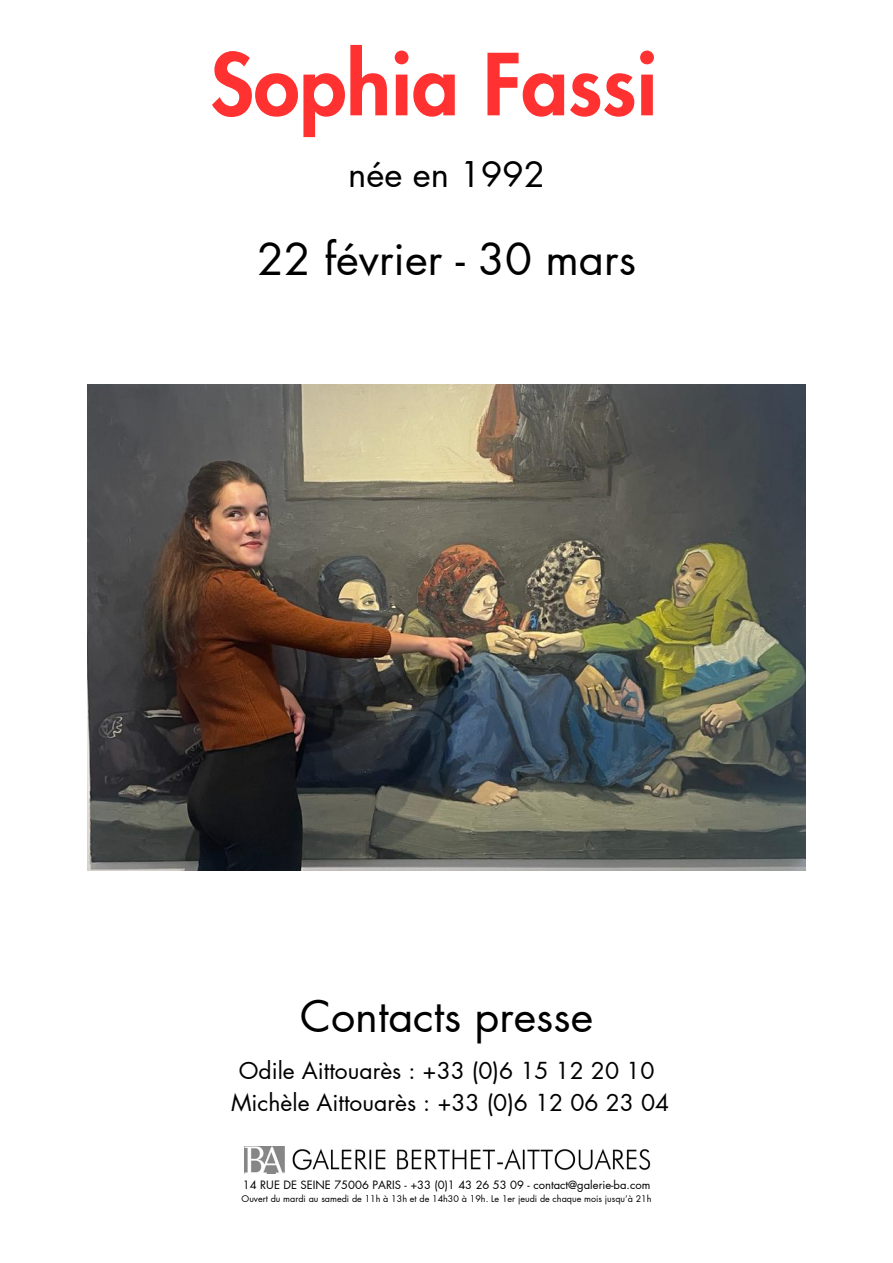
<style>
.page{position:relative;width:893px;height:1263px;background:#fff}
.page>*{position:absolute;margin:0;border:0;box-sizing:border-box;transform-origin:0 0}
.t1{font:800 83.03px "Futura LT Pro";color:#ff3131}
.t2{font:43.58px "Futura LT Pro";color:#000}
.t3{font:43.12px "Futura LT Pro";color:#000}
.t4{font:34.58px "Futura LT Pro";color:#000}
.t5{font:22.88px/31.5px "Futura LT Pro";color:#000;text-align:center}
.t6{font:11.25px "Futura LT Pro";color:#000}
.t7{font:9px "Futura LT Pro";color:#000}
</style>
<div class="page">
<img style="left:87px;top:384px;width:719px;height:486px">
<img style="left:244px;top:1147px;width:407px;height:27px">
<h1 class="t1" style="left:210px;top:47px;width:449px">Sophia Fassi</h1>
<p class="t4" style="left:348px;top:159px;width:198px">née en 1992</p>
<p class="t2" style="left:257px;top:239px;width:380px">22 février - 30 mars</p>
<h2 class="t3" style="left:300px;top:997px;width:294px">Contacts presse</h2>
<h4 class="t5" style="left:231px;top:1056px;width:440px">Odile Aittouarès : +33 (0)6 15 12 20 10<br>Michèle Aittouarès : +33 (0)6 12 06 23 04</h4>
<h3 class="t6" style="left:243px;top:1179px;width:409px">14 RUE DE SEINE 75006 PARIS - +33 (0)1 43 26 53 09 - contact@galerie-ba.com</h3>
<h2 class="t7" style="left:242px;top:1195px;width:411px">Ouvert du mardi au samedi de 11h à 13h et de 14h30 à 19h. Le 1er jeudi de chaque mois jusqu’à 21h</h2>
</div>
